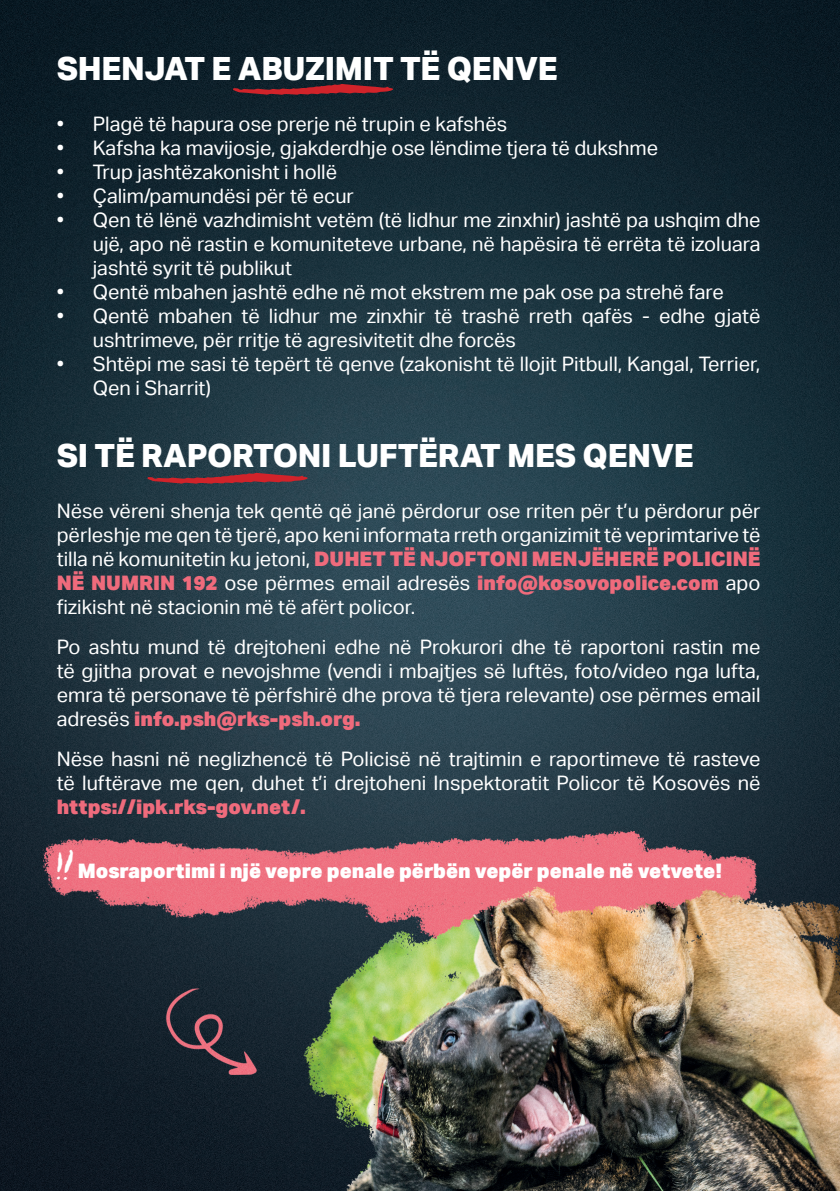
<style>
.page{position:relative;width:840px;height:1191px;background:#fff}
.page>*{position:absolute;margin:0;border:0;box-sizing:border-box;transform-origin:0 0}
.t1{font:800 32px "Aktiv Grotesk";letter-spacing:-.01em;color:#fff}
.t2{font:20px/24px "Aktiv Grotesk";color:#fff;text-align:justify}
.t3{font:900 20px "Aktiv Grotesk";color:#fff}
.t4{font:900 20px "Aktiv Grotesk";color:#ef6b7c}
.s1{font-weight:900;color:#ef6b7c}
.s2{font-family:"MANIC Regular";font-weight:400;font-size:32px}
</style>
<div class="page">
<img style="left:0;top:0;width:839px;height:1191px">
<svg style="left:233px;top:84px;width:160px;height:11px;background:#76222a"></svg>
<svg style="left:147px;top:472px;width:160px;height:12px;background:#79303a"></svg>
<h1 class="t1" style="left:57px;top:50px;width:502px">SHENJAT E ABUZIMIT TË QENVE</h1>
<p class="t2" style="left:57px;top:112px;width:451px">• Plagë të hapura ose prerje në trupin e kafshës</p>
<p class="t2" style="left:57px;top:136px;width:602px">• Kafsha ka mavijosje, gjakderdhje ose lëndime tjera të dukshme</p>
<p class="t2" style="left:57px;top:160px;width:282px">• Trup jashtëzakonisht i hollë</p>
<p class="t2" style="left:57px;top:184px;width:298px">• Çalim/pamundësi për të ecur</p>
<p class="t2" style="left:93px;top:208px;width:668px;text-indent:-36px">• Qen të lënë vazhdimisht vetëm (të lidhur me zinxhir) jashtë pa ushqim dhe ujë, apo në rastin e komuniteteve urbane, në hapësira të errëta të izoluara jashtë syrit të publikut</p>
<p class="t2" style="left:57px;top:280px;width:668px">• Qentë mbahen jashtë edhe në mot ekstrem me pak ose pa strehë fare</p>
<p class="t2" style="left:93px;top:304px;width:668px;text-indent:-36px">• Qentë mbahen të lidhur me zinxhir të trashë rreth qafës - edhe gjatë ushtrimeve, për rritje të agresivitetit dhe forcës</p>
<p class="t2" style="left:93px;top:352px;width:668px;text-indent:-36px">• Shtëpi me sasi të tepërt të qenve (zakonisht të llojit Pitbull, Kangal, Terrier,<br>Qen i Sharrit)</p>
<h1 class="t1" style="left:57px;top:437px;width:638px">SI TË RAPORTONI LUFTËRAT MES QENVE</h1>
<p class="t2" style="left:57px;top:499px;width:705px">Nëse vëreni shenja tek qentë që janë përdorur ose rriten për t’u përdorur për përleshje me qen të tjerë, apo keni informata rreth organizimit të veprimtarive të tilla në komunitetin ku jetoni, <span class="s1">DUHET TË NJOFTONI MENJËHERË POLICINË NË NUMRIN 192</span> ose përmes email adresës <span class="s1">info@kosovopolice.com</span> apo fizikisht në stacionin më të afërt policor.</p>
<p class="t2" style="left:57px;top:635px;width:705px">Po ashtu mund të drejtoheni edhe në Prokurori dhe të raportoni rastin me të gjitha provat e nevojshme (vendi i mbajtjes së luftës, foto/video nga lufta, emra të personave të përfshirë dhe prova të tjera relevante) ose përmes email adresës <span class="s1">info.psh@rks-psh.org.</span></p>
<p class="t2" style="left:57px;top:747px;width:704px">Nëse hasni në neglizhencë të Policisë në trajtimin e raportimeve të rasteve të luftërave me qen, duhet t’i drejtoheni Inspektoratit Policor të Kosovës në</p>
<p class="t4" style="left:57px;top:794px;width:251px">https://ipk.rks-gov.net/.</p>
<p class="t3" style="left:55px;top:858px;width:667px"><span class="s2">!!</span> Mosraportimi i një vepre penale përbën vepër penale në vetvete!</p>
</div>
